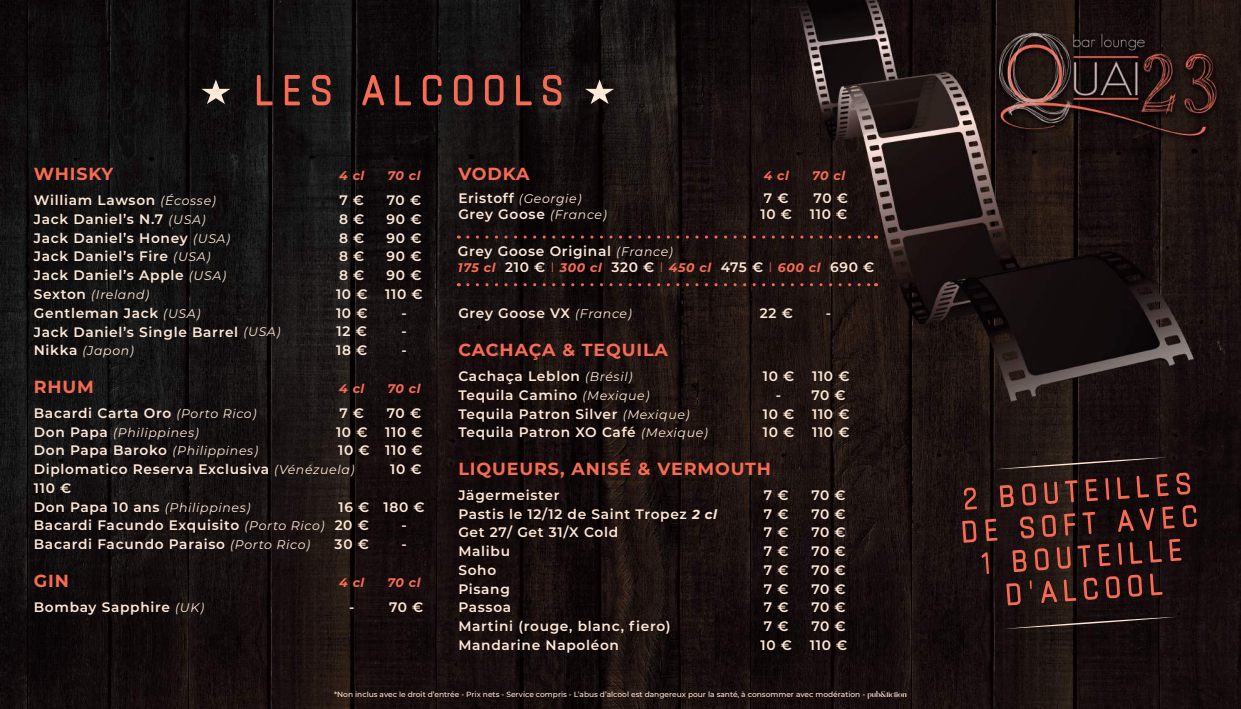
<style>
.page{position:relative;width:1241px;height:709px;background:#fff}
.page>*{position:absolute;margin:0;border:0;box-sizing:border-box;transform-origin:0 0}
.t1{font:800 75px "Chathura";letter-spacing:.1em;color:#f66b53}
.t2{font:800 53.75px "Chathura";color:#f66b53}
.t3{font:700 17.5px "Montserrat";letter-spacing:.05em;color:#f66b53}
.t4{font:600 13.75px/18.8px "Montserrat";letter-spacing:.05em;color:#ffe8d6}
.t5{font:italic 12.5px "Montserrat";letter-spacing:.05em;color:#ffe8d6}
.t6{font:italic 700 12.5px "Montserrat";letter-spacing:.045em;color:#f66b53}
.t7{font:500 7.5px "Montserrat";color:#ffe8d6}
.s1{font-weight:400;font-style:italic;font-size:12.5px}
.s2{font-weight:600;font-style:normal;font-size:13.75px}
.s3{font-weight:600;font-style:normal;font-size:13.75px;color:#ffe8d6}
.s4{font-weight:300;font-style:normal;font-size:13.75px}
.s5{font-weight:700;font-style:italic;font-size:13.12px}
.s6{font-family:"Glitten";font-weight:400}
</style>
<div class="page">
<img style="left:0;top:0;width:1240px;height:709px">
<svg style="left:468px;top:235px;width:408px;height:4px"></svg>
<svg style="left:468px;top:283px;width:408px;height:3px"></svg>
<svg style="left:585px;top:79px;width:29px;height:25px"></svg>
<svg style="left:201px;top:79px;width:29px;height:25px"></svg>
<svg style="left:995px;top:457px;width:172px;height:12px"></svg>
<svg style="left:1004px;top:617px;width:172px;height:12px"></svg>
<h1 class="t1" style="left:254px;top:36px;width:311px">Les alcools</h1>
<p class="t3" style="left:34px;top:161px;width:81px">WHISKY</p>
<p class="t6" style="left:339px;top:167px;width:27px">4 cl</p>
<p class="t6" style="left:387px;top:167px;width:35px">70 cl</p>
<p class="t4" style="left:34px;top:190px;width:184px">William Lawson <span class="s1">(écosse)</span></p>
<p class="t4" style="left:339px;top:190px;width:26px">7 €</p>
<p class="t4" style="left:387px;top:190px;width:36px">70 €</p>
<p class="t4" style="left:34px;top:209px;width:173px">Jack Daniel’s N.7 <span class="s1">(USA)</span></p>
<p class="t4" style="left:339px;top:209px;width:27px">8 €</p>
<p class="t4" style="left:386px;top:209px;width:36px">90 €</p>
<p class="t4" style="left:34px;top:228px;width:198px">Jack Daniel’s Honey <span class="s1">(USA)</span></p>
<p class="t4" style="left:339px;top:228px;width:27px">8 €</p>
<p class="t4" style="left:386px;top:228px;width:36px">90 €</p>
<p class="t4" style="left:34px;top:246px;width:178px">Jack Daniel’s Fire <span class="s1">(USA)</span></p>
<p class="t4" style="left:339px;top:246px;width:27px">8 €</p>
<p class="t4" style="left:386px;top:246px;width:36px">90 €</p>
<p class="t4" style="left:34px;top:265px;width:194px">Jack Daniel’s Apple <span class="s1">(USA)</span></p>
<p class="t4" style="left:339px;top:265px;width:27px">8 €</p>
<p class="t4" style="left:386px;top:265px;width:36px">90 €</p>
<p class="t5" style="left:34px;top:286px;width:117px"><span class="s2">Sexton</span> (Ireland)</p>
<p class="t4" style="left:336px;top:284px;width:33px">10 €</p>
<p class="t4" style="left:385px;top:284px;width:39px">110 €</p>
<p class="t4" style="left:34px;top:303px;width:168px">Gentleman Jack <span class="s1">(USA)</span></p>
<p class="t4" style="left:336px;top:303px;width:33px">10 €</p>
<p class="t4" style="left:401px;top:303px;width:7px">-</p>
<p class="t4" style="left:34px;top:321px;width:248px">Jack Daniel’s Single Barrel <span class="s1">(USA)</span></p>
<p class="t4" style="left:336px;top:321px;width:32px">12 €</p>
<p class="t4" style="left:401px;top:321px;width:7px">-</p>
<p class="t5" style="left:34px;top:342px;width:102px"><span class="s2">Nikka</span> (Japon)</p>
<p class="t4" style="left:336px;top:340px;width:33px">18 €</p>
<p class="t4" style="left:401px;top:340px;width:7px">-</p>
<p class="t3" style="left:34px;top:374px;width:45px">RHUM</p>
<p class="t6" style="left:339px;top:379px;width:27px">4 cl</p>
<p class="t6" style="left:387px;top:379px;width:35px">70 cl</p>
<p class="t4" style="left:34px;top:403px;width:224px">Bacardi Carta Oro <span class="s1">(Porto Rico)</span></p>
<p class="t4" style="left:339px;top:403px;width:26px">7 €</p>
<p class="t4" style="left:387px;top:403px;width:36px">70 €</p>
<p class="t5" style="left:34px;top:423px;width:166px"><span class="s2">Don Papa</span> (Philippines)</p>
<p class="t4" style="left:336px;top:421px;width:33px">10 €</p>
<p class="t4" style="left:385px;top:421px;width:39px">110 €</p>
<p class="t4" style="left:34px;top:440px;width:226px">Don Papa Baroko <span class="s1">(Philippines)</span></p>
<p class="t4" style="left:34px;top:440px;width:390px;text-indent:304px">10 € 110 €<br>Diplomatico Reserva Exclusiva <span class="s1">(Vénézuela)</span></p>
<p class="t4" style="left:390px;top:459px;width:33px">10 €</p>
<p class="t4" style="left:34px;top:478px;width:39px">110 €</p>
<p class="t5" style="left:34px;top:498px;width:218px"><span class="s2">Don Papa 10 ans</span> (Philippines)</p>
<p class="t4" style="left:34px;top:496px;width:392px;text-indent:305px">16 € 180 €<br>Bacardi Facundo Exquisito <span class="s1">(Porto Rico)</span> 20 €</p>
<p class="t4" style="left:401px;top:515px;width:7px">-</p>
<p class="t4" style="left:34px;top:534px;width:278px">Bacardi Facundo Paraiso <span class="s1">(Porto Rico)</span></p>
<p class="t4" style="left:334px;top:534px;width:36px">30 €</p>
<p class="t4" style="left:401px;top:534px;width:7px">-</p>
<p class="t3" style="left:34px;top:568px;width:10px">GIN</p>
<p class="t6" style="left:339px;top:573px;width:27px">4 cl</p>
<p class="t6" style="left:387px;top:573px;width:35px">70 cl</p>
<p class="t4" style="left:34px;top:596px;width:172px">Bombay Sapphire <span class="s1">(UK)</span></p>
<p class="t4" style="left:349px;top:596px;width:7px">-</p>
<p class="t4" style="left:389px;top:596px;width:36px">70 €</p>
<p class="t3" style="left:458px;top:161px;width:73px">VODKA</p>
<p class="t6" style="left:763px;top:167px;width:27px">4 cl</p>
<p class="t6" style="left:811px;top:167px;width:35px">70 cl</p>
<p class="t5" style="left:458px;top:190px;width:125px"><span class="s2">Eristoff</span> (Georgie)</p>
<p class="t4" style="left:763px;top:188px;width:26px">7 €</p>
<p class="t4" style="left:813px;top:188px;width:36px">70 €</p>
<p class="t4" style="left:458px;top:204px;width:150px">Grey Goose <span class="s1">(France)</span></p>
<p class="t4" style="left:760px;top:204px;width:33px">10 €</p>
<p class="t4" style="left:809px;top:204px;width:39px">110 €</p>
<p class="t4" style="left:458px;top:241px;width:216px">Grey Goose Original <span class="s1">(France)</span></p>
<p class="t6" style="left:458px;top:259px;width:418px">175 cl <span class="s3">210 €</span> <span class="s4">I</span> 300 cl <span class="s3">320 €</span> <span class="s4">I</span> 450 cl <span class="s3">475 €</span> <span class="s4">I</span> 600 cl <span class="s3">690 €</span></p>
<p class="t4" style="left:458px;top:303px;width:175px">Grey Goose VX <span class="s1">(France)</span></p>
<p class="t4" style="left:759px;top:303px;width:35px">22 €</p>
<p class="t4" style="left:825px;top:303px;width:7px">-</p>
<p class="t3" style="left:458px;top:337px;width:160px">CACHAÇA &amp; TEQUI</p>
<p class="t3" style="left:643px;top:337px;width:26px">LA</p>
<p class="t4" style="left:458px;top:366px;width:176px">Cachaça Leblon <span class="s1">(Brésil)</span></p>
<p class="t4" style="left:762px;top:366px;width:33px">10 €</p>
<p class="t4" style="left:812px;top:366px;width:39px">110 €</p>
<p class="t4" style="left:458px;top:385px;width:193px">Tequila Camino <span class="s1">(Mexique)</span></p>
<p class="t4" style="left:775px;top:385px;width:71px">- 70 €</p>
<p class="t4" style="left:458px;top:403px;width:233px">Tequila Patron Silver <span class="s1">(Mexique)</span></p>
<p class="t4" style="left:762px;top:403px;width:33px">10 €</p>
<p class="t4" style="left:812px;top:403px;width:39px">110 €</p>
<p class="t4" style="left:458px;top:422px;width:251px">Tequila Patron XO Café <span class="s1">(Mexique)</span></p>
<p class="t4" style="left:762px;top:422px;width:33px">10 €</p>
<p class="t4" style="left:812px;top:422px;width:39px">110 €</p>
<p class="t3" style="left:458px;top:456px;width:24px">LIQU</p>
<p class="t3" style="left:506px;top:456px;width:192px">EURS, ANISÉ &amp; VERMOUT</p>
<p class="t3" style="left:756px;top:456px;width:16px">H</p>
<p class="t4" style="left:458px;top:485px;width:103px">Jägermeister</p>
<p class="t4" style="left:763px;top:485px;width:26px">7 €</p>
<p class="t4" style="left:811px;top:485px;width:36px">70 €</p>
<p class="t4" style="left:458px;top:503px;width:260px">Pastis le 12/12 de Saint Tropez <span class="s5">2 cl</span></p>
<p class="t4" style="left:763px;top:503px;width:26px">7 €</p>
<p class="t4" style="left:811px;top:503px;width:36px">70 €</p>
<p class="t4" style="left:458px;top:522px;width:161px">Get 27/ Get 31/X Cold</p>
<p class="t4" style="left:763px;top:522px;width:26px">7 €</p>
<p class="t4" style="left:811px;top:522px;width:36px">70 €</p>
<p class="t4" style="left:458px;top:541px;width:53px">Malibu</p>
<p class="t4" style="left:763px;top:541px;width:26px">7 €</p>
<p class="t4" style="left:811px;top:541px;width:36px">70 €</p>
<p class="t4" style="left:458px;top:560px;width:39px">Soho</p>
<p class="t4" style="left:763px;top:560px;width:26px">7 €</p>
<p class="t4" style="left:811px;top:560px;width:36px">70 €</p>
<p class="t4" style="left:458px;top:578px;width:53px">Pisang</p>
<p class="t4" style="left:763px;top:578px;width:26px">7 €</p>
<p class="t4" style="left:811px;top:578px;width:36px">70 €</p>
<p class="t4" style="left:458px;top:597px;width:54px">Passoa</p>
<p class="t4" style="left:763px;top:597px;width:26px">7 €</p>
<p class="t4" style="left:811px;top:597px;width:36px">70 €</p>
<p class="t4" style="left:458px;top:616px;width:214px">Martini (rouge, blanc, fiero)</p>
<p class="t4" style="left:763px;top:616px;width:26px">7 €</p>
<p class="t4" style="left:811px;top:616px;width:36px">70 €</p>
<p class="t4" style="left:458px;top:635px;width:162px">Mandarine Napoléon</p>
<p class="t4" style="left:760px;top:635px;width:33px">10 €</p>
<p class="t4" style="left:809px;top:635px;width:39px">110 €</p>
<p class="t7" style="left:334px;top:689px;width:574px">*Non inclus avec le droit d’entrée - Prix nets - Service compris - L’abus d’alcool est dangereux pour la santé, à consommer avec modération - <span class="s6">pub&amp;fiction</span></p>
<h2 class="t2" style="left:959px;top:460px;width:231px;rotate:-4deg">2 bouteilles</h2>
<h2 class="t2" style="left:957px;top:493px;width:249px;rotate:-4deg">de soft avec</h2>
<h2 class="t2" style="left:977px;top:524px;width:204px;rotate:-4deg">1 bouteille</h2>
<h2 class="t2" style="left:1001px;top:555px;width:150px;rotate:-4deg">d’alc oOl</h2>
</div>
